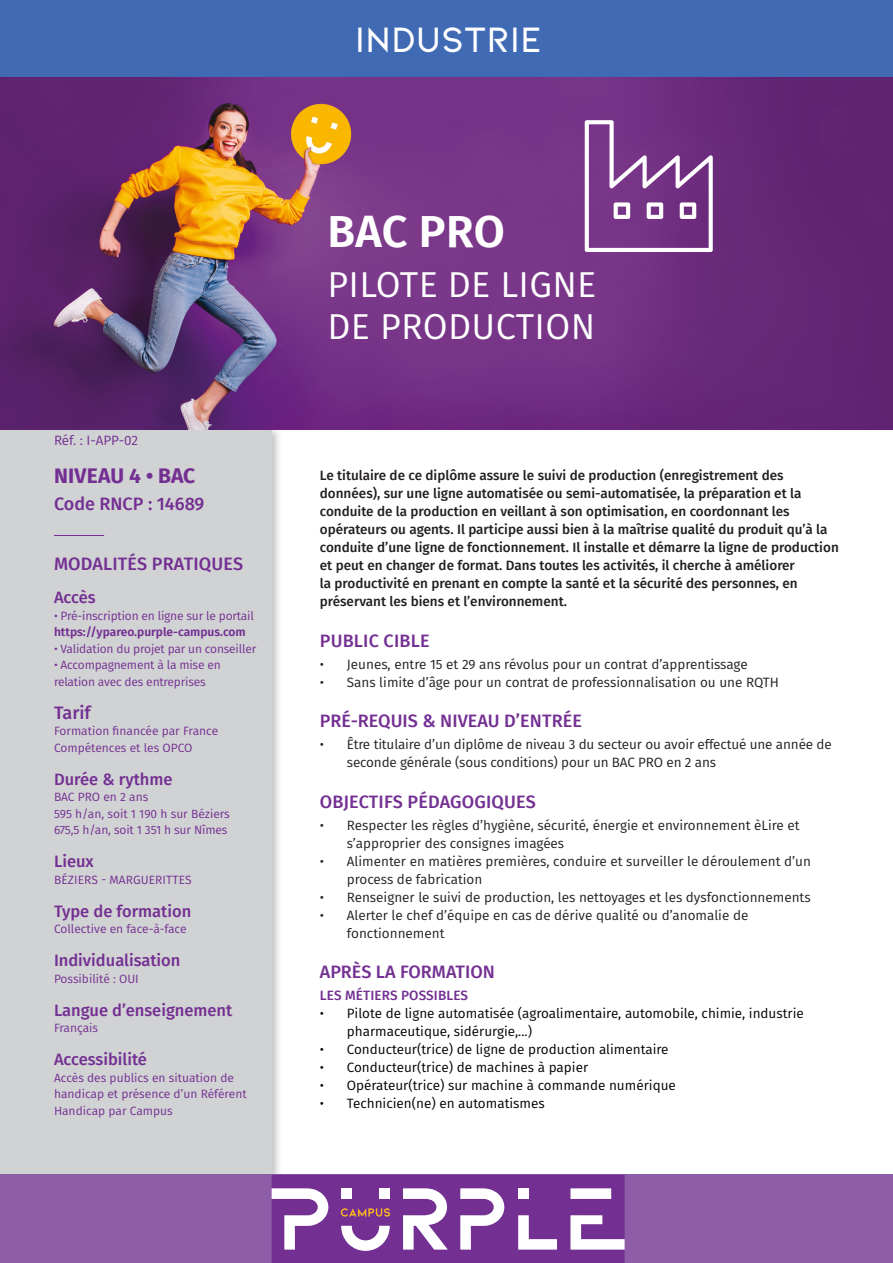
<style>
.page{position:relative;width:893px;height:1263px;background:#fff}
.page>*{position:absolute;margin:0;border:0;box-sizing:border-box;transform-origin:0 0}
.t1{font:600 45px "Fira Sans";letter-spacing:.005em;color:#fff}
.t2{font:600 37.5px "Kiona";color:#fff}
.t3{font:36px "Fira Sans";letter-spacing:.01em;color:#fff}
.t4{font:700 21px "Fira Sans";letter-spacing:.01em;color:#732f92}
.t5{font:500 18px "Fira Sans";color:#732f92}
.t6{font:500 16.5px "Fira Sans";color:#732f92}
.t7{font:13.5px/18px "Fira Sans";color:#231f20}
.t8{font:500 13.5px/18px "Fira Sans";color:#231f20}
.t9{font:13.5px/18px "Fira Sans";color:#000}
.t10{font:500 13.5px "Fira Sans";letter-spacing:.01em;color:#732f92}
.t11{font:13.5px "Fira Sans";color:#732f92}
.t12{font:12px/16.5px "Fira Sans";letter-spacing:-.01em;color:#732f92}
.t13{font:12px "Fira Sans";letter-spacing:.01em;color:#732f92}
.s1{font-weight:600}
</style>
<div class="page">
<hr style="left:892px;top:469px;width:1px;height:39px;background:#732f92">
<div style="left:0;top:424px;width:283px;height:762px;background:#231f20;opacity:.3"></div>
<div style="left:0;top:430px;width:272px;height:745px;background:#d1d2d4"></div>
<hr style="left:54px;top:535px;width:50px;height:1px;background:#732f92">
<img style="left:0;top:77px;width:893px;height:353px">
<div style="left:0;top:0;width:893px;height:77px;background:#406ab4"></div>
<div style="left:0;top:1175px;width:893px;height:88px;background:#8d5da7"></div>
<svg style="left:272px;top:1175px;width:353px;height:88px"></svg>
<svg style="left:585px;top:120px;width:128px;height:132px"></svg>
<p class="t2" style="left:355px;top:19px;width:189px">INDUSTRIE</p>
<p class="t11" style="left:54px;top:430px;width:86px">Réf. : I-APP-02</p>
<p class="t4" style="left:54px;top:458px;width:143px">NIVEAU 4 • BAC</p>
<p class="t5" style="left:54px;top:489px;width:152px">Code RNCP : 14689</p>
<p class="t5" style="left:54px;top:549px;width:191px">MODALITÉS PRATIQUES</p>
<p class="t6" style="left:54px;top:584px;width:43px">Accès</p>
<p class="t12" style="left:54px;top:607px;width:201px">• Pré-inscription en ligne sur le portail <span class="s1">https://ypareo.purple-campus.com</span></p>
<p class="t12" style="left:54px;top:640px;width:204px">• Validation du projet par un conseiller</p>
<p class="t12" style="left:54px;top:656px;width:168px">• Accompagnement à la mise en relation avec des entreprises</p>
<p class="t5" style="left:54px;top:698px;width:38px">Tarif</p>
<p class="t12" style="left:54px;top:722px;width:166px">Formation financée par France<br>Compétences et les OPCO</p>
<p class="t6" style="left:54px;top:766px;width:120px">Durée &amp; rythme</p>
<p class="t12" style="left:54px;top:788px;width:96px">BAC PRO en 2 ans</p>
<p class="t12" style="left:54px;top:805px;width:177px">595 h/an, soit 1 190 h sur Béziers</p>
<p class="t12" style="left:54px;top:821px;width:175px">675,5 h/an, soit 1 351 h sur Nîmes</p>
<p class="t6" style="left:54px;top:848px;width:41px">Lieux</p>
<p class="t13" style="left:54px;top:870px;width:139px">BÉZIERS - MARGUERITTES</p>
<p class="t6" style="left:54px;top:898px;width:139px">Type de formation</p>
<p class="t12" style="left:54px;top:920px;width:134px">Collective en face-à-face</p>
<p class="t6" style="left:54px;top:947px;width:128px">Individualisation</p>
<p class="t12" style="left:54px;top:970px;width:86px">Possibilité : OUI</p>
<p class="t6" style="left:54px;top:997px;width:180px">Langue d’enseignement</p>
<p class="t12" style="left:54px;top:1019px;width:46px">Français</p>
<p class="t6" style="left:54px;top:1046px;width:94px">Accessibilité</p>
<p class="t12" style="left:54px;top:1069px;width:194px">Accès des publics en situation de handicap et présence d’un Référent<br>Handicap par Campus</p>
<p class="t1" style="left:327px;top:194px;width:179px">BAC PRO</p>
<p class="t3" style="left:327px;top:258px;width:270px">PILOTE DE LIGNE</p>
<p class="t3" style="left:327px;top:300px;width:269px">DE PRODUCTION</p>
<p class="t8" style="left:320px;top:466px;width:520px">Le titulaire de ce diplôme assure le suivi de production (enregistrement des données), sur une ligne automatisée ou semi-automatisée, la préparation et la conduite de la production en veillant à son optimisation, en coordonnant les opérateurs ou agents. Il participe aussi bien à la maîtrise qualité du produit qu’à la conduite d’une ligne de fonctionnement. Il installe et démarre la ligne de production et peut en changer de format. Dans toutes les activités, il cherche à améliorer<br>la productivité en prenant en compte la santé et la sécurité des personnes, en préservant les biens et l’environnement.</p>
<p class="t5" style="left:320px;top:626px;width:111px">PUBLIC CIBLE</p>
<p class="t7" style="left:320px;top:655px;width:429px">• Jeunes, entre 15 et 29 ans révolus pour un contrat d’apprentissage</p>
<p class="t7" style="left:320px;top:673px;width:461px">• Sans limite d’âge pour un contrat de professionnalisation ou une RQTH</p>
<p class="t5" style="left:320px;top:706px;width:264px">PRÉ-REQUIS &amp; NIVEAU D’ENTRÉE</p>
<p class="t7" style="left:347px;top:735px;width:486px;text-indent:-27px">• Être titulaire d’un diplôme de niveau 3 du secteur ou avoir effectué une année de seconde générale (sous conditions) pour un BAC PRO en 2 ans</p>
<p class="t5" style="left:320px;top:787px;width:217px">OBJECTIFS PÉDAGOGIQUES</p>
<p class="t7" style="left:347px;top:816px;width:454px;text-indent:-27px">• Respecter les règles d’hygiène, sécurité, énergie et environnement èLire et s’approprier des consignes imagées</p>
<p class="t7" style="left:347px;top:852px;width:466px;text-indent:-27px">• Alimenter en matières premières, conduire et surveiller le déroulement d’un process de fabrication</p>
<p class="t7" style="left:320px;top:888px;width:492px">• Renseigner le suivi de production, les nettoyages et les dysfonctionnements</p>
<p class="t7" style="left:347px;top:906px;width:403px;text-indent:-27px">• Alerter le chef d’équipe en cas de dérive qualité ou d’anomalie de fonctionnement</p>
<p class="t5" style="left:320px;top:957px;width:177px">APRÈS LA FORMATION</p>
<p class="t10" style="left:320px;top:985px;width:150px">LES MÉTIERS POSSIBLES</p>
<p class="t9" style="left:347px;top:1004px;width:458px;text-indent:-27px">• Pilote de ligne automatisée (agroalimentaire, automobile, chimie, industrie pharmaceutique, sidérurgie,...)</p>
<p class="t9" style="left:320px;top:1040px;width:350px">• Conducteur(trice) de ligne de production alimentaire</p>
<p class="t9" style="left:320px;top:1058px;width:270px">• Conducteur(trice) de machines à papier</p>
<p class="t9" style="left:320px;top:1076px;width:357px">• Opérateur(trice) sur machine à commande numérique</p>
<p class="t9" style="left:320px;top:1094px;width:226px">• Technicien(ne) en automatismes</p>
</div>
